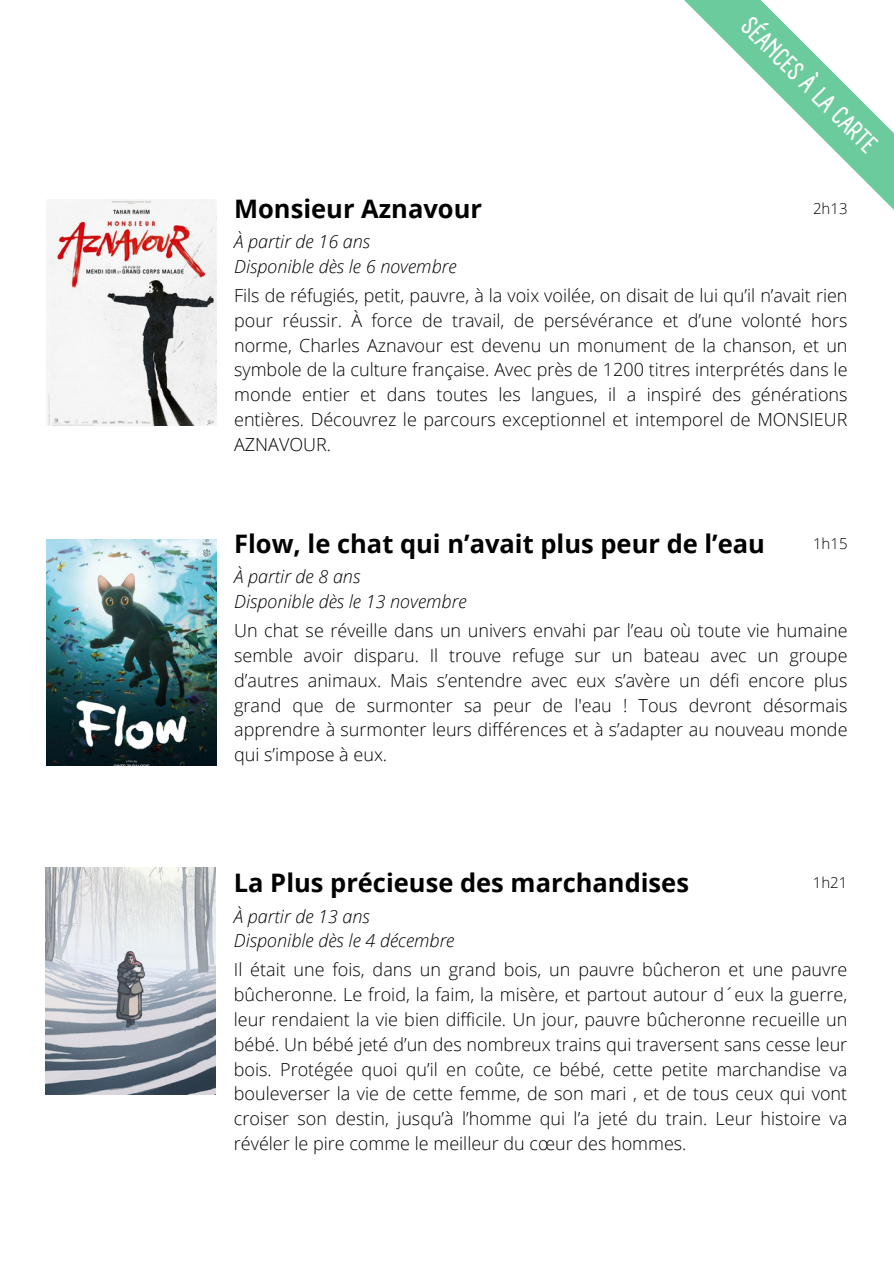
<style>
.page{position:relative;width:894px;height:1264px;background:#fff}
.page>*{position:absolute;margin:0;border:0;box-sizing:border-box;transform-origin:0 0}
.t1{font:700 25.5px "Open Sans";color:#000}
.t2{font:700 25.5px "A Day Without Sun Text";color:#fff}
.t3{font:300 18px/24.8px "Open Sans";color:#000;text-align:justify}
.t4{font:italic 300 18px/24.8px "Open Sans";color:#000}
.t5{font:300 15px "Open Sans";color:#000}
</style>
<div class="page">
<svg style="left:684px;top:0;width:209px;height:209px"></svg>
<img style="left:46px;top:200px;width:170px;height:226px">
<img style="left:46px;top:539px;width:170px;height:226px">
<img style="left:46px;top:867px;width:170px;height:227px">
<h2 class="t1" style="left:234px;top:191px;width:249px">Monsieur Aznavour</h2>
<h3 class="t4" style="left:234px;top:229px;width:224px">À partir de 16 ans<br>Disponible dès le 6 novembre</h3>
<p class="t2" style="left:757px;top:11px;width:181px;rotate:45deg">SÉANCES À LA CARTE</p>
<h3 class="t5" style="left:812px;top:198px;width:36px">2h13</h3>
<p class="t3" style="left:234px;top:283px;width:614px">Fils de réfugiés, petit, pauvre, à la voix voilée, on disait de lui qu’il n’avait rien pour réussir. À force de travail, de persévérance et d’une volonté hors norme, Charles Aznavour est devenu un monument de la chanson, et un symbole de la culture française. Avec près de 1200 titres interprétés dans le monde entier et dans toutes les langues, il a inspiré des générations entières. Découvrez le parcours exceptionnel et intemporel de MONSIEUR AZNAVOUR.</p>
<h2 class="t1" style="left:234px;top:526px;width:532px">Flow, le chat qui n’avait plus peur de l’eau</h2>
<h3 class="t4" style="left:234px;top:564px;width:234px">À partir de 8 ans<br>Disponible dès le 13 novembre</h3>
<h3 class="t5" style="left:812px;top:533px;width:36px">1h15</h3>
<p class="t3" style="left:234px;top:618px;width:614px">Un chat se réveille dans un univers envahi par l’eau où toute vie humaine semble avoir disparu. Il trouve refuge sur un bateau avec un groupe d’autres animaux. Mais s’entendre avec eux s’avère un défi encore plus grand que de surmonter sa peur de l'eau ! Tous devront désormais apprendre à surmonter leurs différences et à s’adapter au nouveau monde qui s’impose à eux.</p>
<h2 class="t1" style="left:234px;top:865px;width:456px">La Plus précieuse des marchandises</h2>
<p class="t5" style="left:812px;top:872px;width:36px">1h21</p>
<h3 class="t4" style="left:234px;top:903px;width:222px">À partir de 13 ans<br>Disponible dès le 4 décembre</h3>
<h3 class="t3" style="left:234px;top:957px;width:614px">Il était une fois, dans un grand bois, un pauvre bûcheron et une pauvre bûcheronne. Le froid, la faim, la misère, et partout autour d´eux la guerre, leur rendaient la vie bien difficile. Un jour, pauvre bûcheronne recueille un bébé. Un bébé jeté d’un des nombreux trains qui traversent sans cesse leur bois. Protégée quoi qu’il en coûte, ce bébé, cette petite marchandise va bouleverser la vie de cette femme, de son mari , et de tous ceux qui vont croiser son destin, jusqu’à l’homme qui l’a jeté du train. Leur histoire va révéler le pire comme le meilleur du cœur des hommes.</h3>
</div>
